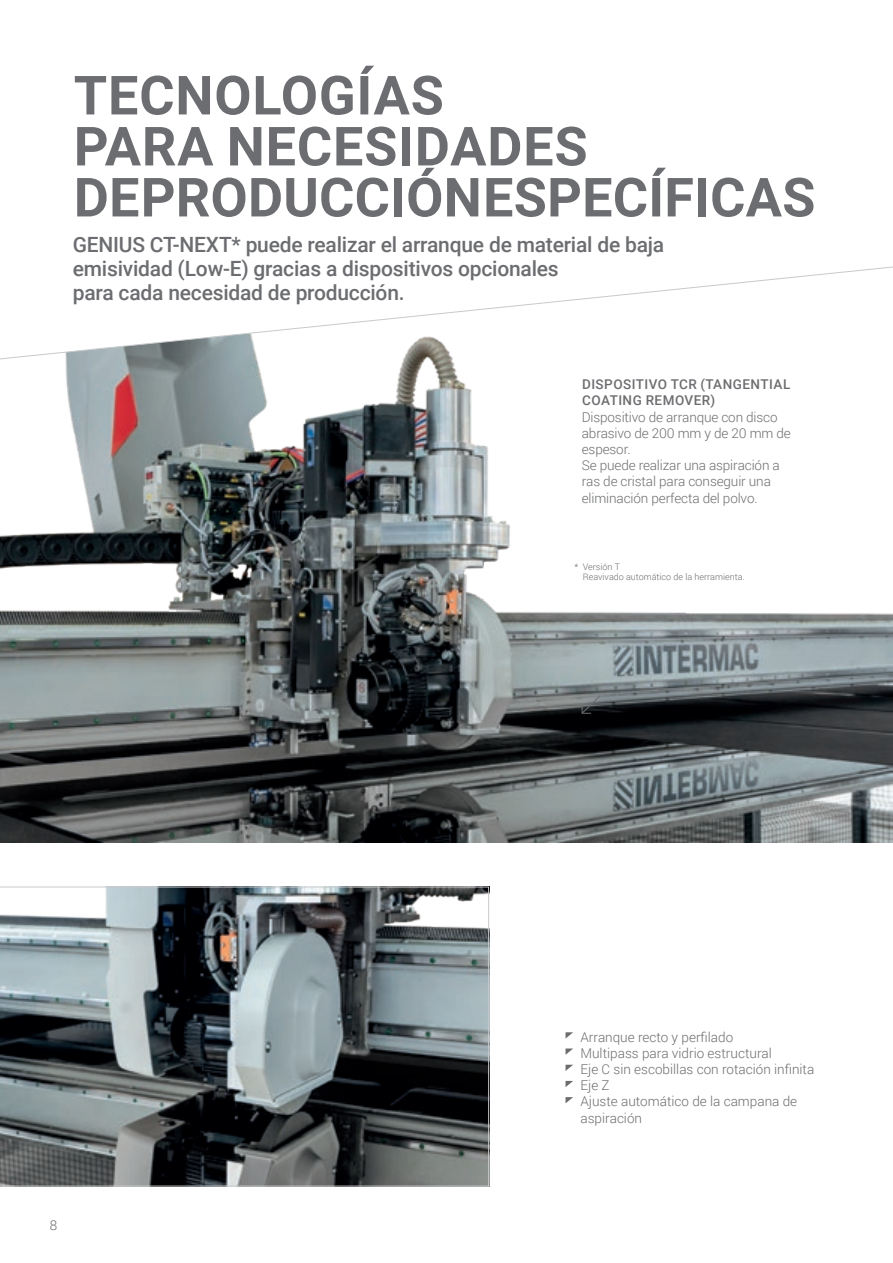
<style>
.page{position:relative;width:893px;height:1263px;background:#fff}
.page>*{position:absolute;margin:0;border:0;box-sizing:border-box;transform-origin:0 0}
.t1{font:700 54px/51px "Roboto";letter-spacing:.005em;color:#6c6d70}
.t2{font:500 21px/24px "Roboto";letter-spacing:-.01em;color:#6c6d70}
.t3{font:300 13.5px/16.2px "Roboto";letter-spacing:-.01em;color:#6c6d70}
.t4{font:500 13.5px/16.2px "Roboto";letter-spacing:.035em;color:#6c6d70}
.t5{font:300 9px "Roboto";color:#6c6d70}
</style>
<div class="page">
<img style="left:0;top:361px;width:893px;height:481px">
<svg style="left:0;top:266px;width:893px;height:95px"></svg>
<svg style="left:581px;top:695px;width:20px;height:19px"></svg>
<svg style="left:0;top:887px;width:489px;height:299px;background:#646c6f"></svg>
<svg style="left:565px;top:1032px;width:8px;height:6px"></svg>
<svg style="left:565px;top:1048px;width:8px;height:7px"></svg>
<svg style="left:565px;top:1065px;width:8px;height:6px"></svg>
<svg style="left:565px;top:1081px;width:8px;height:6px"></svg>
<svg style="left:565px;top:1097px;width:8px;height:6px"></svg>
<p class="t1" style="left:74px;top:68px;width:743px">TECNOLOGÍAS<br>PARA NECESIDADES<br>DE PRODUCCIÓN ESPECÍFICAS</p>
<p class="t2" style="left:73px;top:232px;width:593px">GENIUS CT-NEXT* puede realizar el arranque de material de baja emisividad (Low-E) gracias a dispositivos opcionales<br>para cada necesidad de producción.</p>
<p class="t4" style="left:582px;top:376px;width:210px">DISPOSITIVO TCR (TANGENTIAL<br>COATING REMOVER)</p>
<p class="t3" style="left:582px;top:408px;width:211px">Dispositivo de arranque con disco abrasivo de 200 mm y de 20 mm de espesor.</p>
<p class="t3" style="left:582px;top:457px;width:199px">Se puede realizar una aspiración a ras de cristal para conseguir una eliminación perfecta del polvo.</p>
<p class="t5" style="left:574px;top:560px;width:47px">* Versión T</p>
<p class="t5" style="left:583px;top:571px;width:163px">Reavivado automático de la herramienta.</p>
<p class="t3" style="left:50px;top:1216px;width:9px">8</p>
<p class="t3" style="left:580px;top:1028px;width:154px">Arranque recto y perfilado</p>
<p class="t3" style="left:580px;top:1044px;width:193px">Multipass para vidrio estructural</p>
<p class="t3" style="left:580px;top:1061px;width:235px">Eje C sin escobillas con rotación infinita</p>
<p class="t3" style="left:580px;top:1077px;width:31px">Eje Z</p>
<p class="t3" style="left:580px;top:1093px;width:218px">Ajuste automático de la campana de aspiración</p>
</div>
